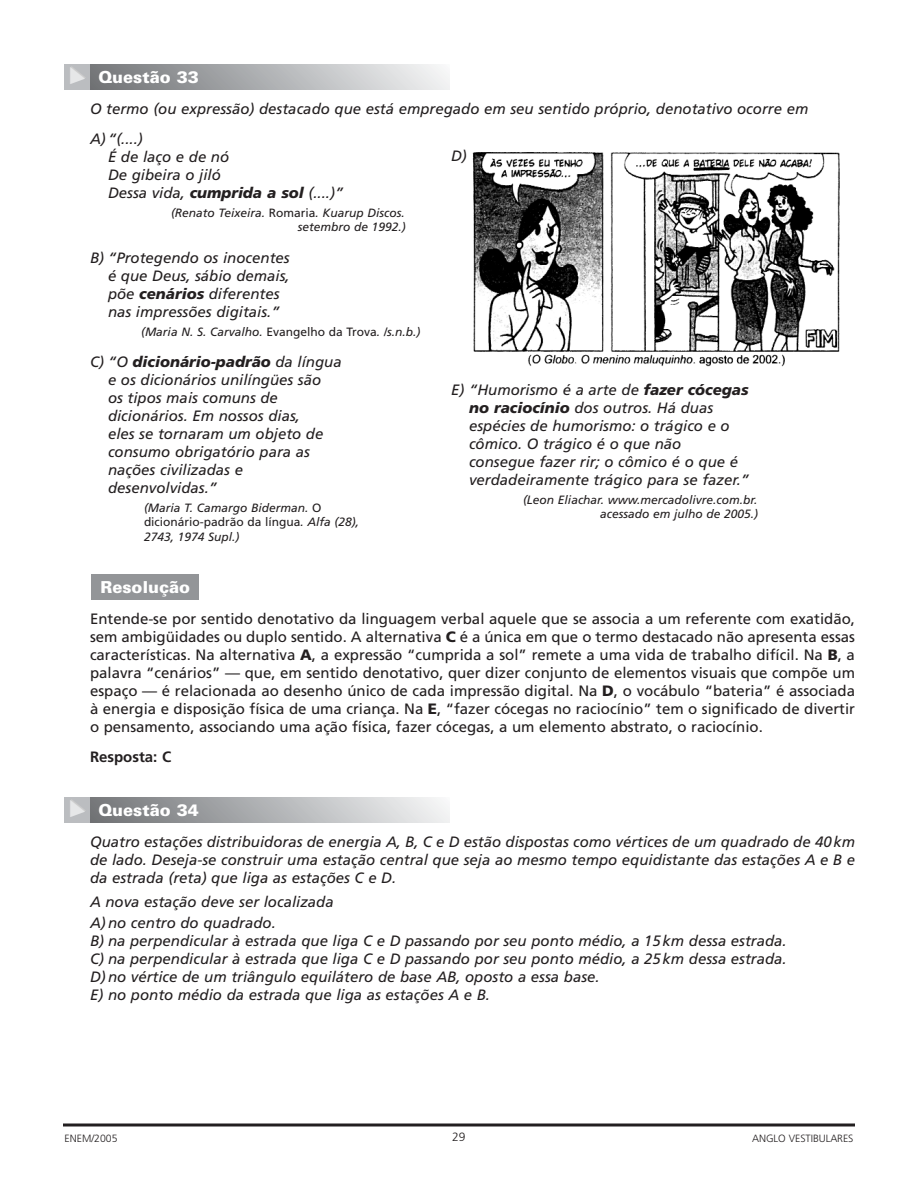
<style>
.page{position:relative;width:918px;height:1188px;background:#fff}
.page>*{position:absolute;margin:0;border:0;box-sizing:border-box;transform-origin:0 0}
.t1{font:900 16.5px "Univers";color:#fff}
.t2{font:italic 15px/18px "Frutiger";color:#231f20}
.t3{font:15px/18px "Frutiger";color:#231f20;text-align:justify}
.t4{font:700 15px "Frutiger";color:#231f20}
.t5{font:italic 12px/14.4px "Frutiger";color:#231f20;text-align:right}
.t6{font:300 12px "Frutiger";color:#231f20}
.t7{font:300 10.5px "Frutiger";letter-spacing:-.005em;color:#231f20}
.s1{font-weight:900}
.s2{font-style:normal}
</style>
<div class="page">
<div style="left:89px;top:797px;width:360px;height:26px;background:linear-gradient(to right,#707376,#f2f4f5)"></div>
<div style="left:65px;top:797px;width:25px;height:26px;background:#bbbdc0"></div>
<div style="left:92px;top:575px;width:108px;height:25px;background:#939598"></div>
<div style="left:89px;top:64px;width:360px;height:26px;background:linear-gradient(to right,#707376,#f2f4f5)"></div>
<div style="left:64px;top:64px;width:26px;height:26px;background:#bbbdc0"></div>
<hr style="left:63px;top:1124px;width:792px;height:2px;background:#231f20">
<img style="left:472px;top:152px;width:368px;height:215px">
<p class="t1" style="left:98px;top:71px;width:102px">Questão 33</p>
<p class="t2" style="left:90px;top:95px;width:720px;line-height:30px">O termo (ou expressão) destacado que está empregado em seu sentido próprio, denotativo ocorre em<br>A) “(....)</p>
<p class="t2" style="left:108px;top:149px;width:237px">É de laço e de nó<br>De gibeira o jiló<br>Dessa vida, <span class="s1">cumprida a sol</span> (....)”</p>
<p class="t5" style="left:171px;top:206px;width:236px">(Renato Teixeira. <span class="s2">Romaria</span>. Kuarup Discos. setembro de 1992.)</p>
<p class="t2" style="left:108px;top:250px;width:183px;text-indent:-18px">B) “Protegendo os inocentes é que Deus, sábio demais, põe <span class="s1">cenários</span> diferentes nas impressões digitais.”</p>
<p class="t5" style="left:141px;top:325px;width:281px">(Maria N. S. Carvalho. <span class="s2">Evangelho da Trova</span>. /s.n.b.)</p>
<p class="t2" style="left:108px;top:354px;width:235px;text-indent:-18px">C) “O <span class="s1">dicionário-padrão</span> da língua e os dicionários unilíngües são<br>os tipos mais comuns de dicionários. Em nossos dias,<br>eles se tornaram um objeto de consumo obrigatório para as nações civilizadas e desenvolvidas.”</p>
<p class="t5" style="left:144px;top:502px;width:217px;text-align:left">(Maria T. Camargo Biderman. <span class="s2">O dicionário-padrão da língua</span>. Alfa (28),<br>2743, 1974 Supl.)</p>
<p class="t2" style="left:451px;top:148px;width:17px">D)</p>
<p class="t2" style="left:469px;top:382px;width:282px;text-indent:-18px">E) “Humorismo é a arte de <span class="s1">fazer cócegas no raciocínio</span> dos outros. Há duas espécies de humorismo: o trágico e o cômico. O trágico é o que não consegue fazer rir; o cômico é o que é verdadeiramente trágico para se fazer.”</p>
<p class="t5" style="left:523px;top:493px;width:237px">(Leon Eliachar. www.mercadolivre.com.br. acessado em julho de 2005.)</p>
<p class="t1" style="left:100px;top:581px;width:91px">Resolução</p>
<p class="t3" style="left:90px;top:611px;width:767px">Entende-se por sentido denotativo da linguagem verbal aquele que se associa a um referente com exatidão, sem ambigüidades ou duplo sentido. A alternativa <span class="s1">C</span> é a única em que o termo destacado não apresenta essas características. Na alternativa <span class="s1">A</span>, a expressão “cumprida a sol” remete a uma vida de trabalho difícil. Na <span class="s1">B</span>, a palavra “cenários” — que, em sentido denotativo, quer dizer conjunto de elementos visuais que compõe um espaço — é relacionada ao desenho único de cada impressão digital. Na <span class="s1">D</span>, o vocábulo “bateria” é associada à energia e disposição física de uma criança. Na <span class="s1">E</span>, “fazer cócegas no raciocínio” tem o significado de divertir o pensamento, associando uma ação física, fazer cócegas, a um elemento abstrato, o raciocínio.</p>
<p class="t4" style="left:90px;top:751px;width:83px">Resposta: C</p>
<p class="t1" style="left:98px;top:804px;width:102px">Questão 34</p>
<p class="t2" style="left:90px;top:834px;width:767px;text-align:justify">Quatro estações distribuidoras de energia A, B, C e D estão dispostas como vértices de um quadrado de 40km de lado. Deseja-se construir uma estação central que seja ao mesmo tempo equidistante das estações A e B e da estrada (reta) que liga as estações C e D.</p>
<p class="t2" style="left:90px;top:892px;width:245px;line-height:21px">A nova estação deve ser localizada<br>A) no centro do quadrado.</p>
<p class="t2" style="left:90px;top:933px;width:698px">B) na perpendicular à estrada que liga C e D passando por seu ponto médio, a 15km dessa estrada.<br>C) na perpendicular à estrada que liga C e D passando por seu ponto médio, a 25km dessa estrada.<br>D) no vértice de um triângulo equilátero de base AB, oposto a essa base.<br>E) no ponto médio da estrada que liga as estações A e B.</p>
<p class="t7" style="left:64px;top:1134px;width:55px">ENEM/2005</p>
<p class="t6" style="left:452px;top:1132px;width:15px">29</p>
<p class="t7" style="left:752px;top:1134px;width:103px">ANGLO VESTIBULARES</p>
</div>
